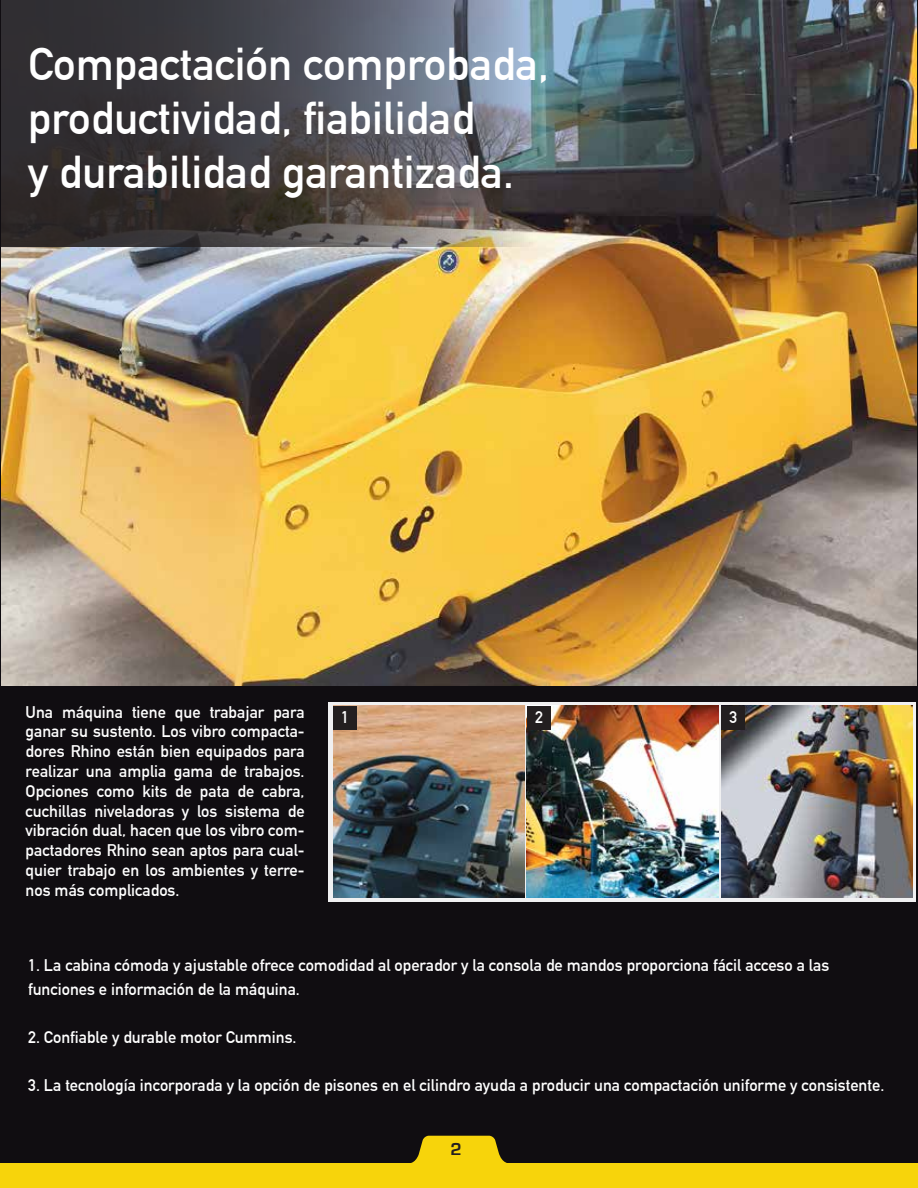
<style>
.page{position:relative;width:918px;height:1188px;background:#100d11}
.page>*{position:absolute;margin:0;border:0;box-sizing:border-box;transform-origin:0 0}
.t1{font:700 45px/54px "DIN Alternate";color:#fff}
.t2{font:700 18px "Eurostile";color:#231f20}
.t3{font:700 16.5px/19.8px "DIN Alternate";color:#fff;text-align:justify}
</style>
<div class="page">
<img style="left:2px;top:0;width:914px;height:685px">
<div style="left:329px;top:702px;width:587px;height:199px;background:linear-gradient(to right,#f0f0f1,#f0f0f1)"></div>
<div style="left:0;top:1163px;width:918px;height:25px;background:#f7d40b"></div>
<svg style="left:411px;top:1136px;width:96px;height:27px"></svg>
<svg style="left:1px;top:0;width:533px;height:247px;background:#4c4c51"></svg>
<img style="left:527px;top:706px;width:191px;height:191px">
<img style="left:333px;top:706px;width:192px;height:191px">
<img style="left:721px;top:706px;width:192px;height:191px">
<div style="left:333px;top:706px;width:24px;height:24px;background:#231f20"></div>
<div style="left:527px;top:706px;width:24px;height:24px;background:#231f20"></div>
<div style="left:721px;top:706px;width:24px;height:24px;background:#231f20"></div>
<h1 class="t1" style="left:28px;top:34px;width:522px">Compactación comprobada, productividad, fiabilidad<br>y durabilidad garantizada.</h1>
<p class="t3" style="left:26px;top:701px;width:281px">Una máquina tiene que trabajar para ganar su sustento. Los vibro compacta&shy;dores Rhino están bien equipados para realizar una amplia gama de trabajos.<br>Opciones como kits de pata de cabra, cuchillas niveladoras y los sistema de vibración dual, hacen que los vibro com&shy;pactadores Rhino sean aptos para cual&shy;quier trabajo en los ambientes y terre&shy;nos más complicados.</p>
<p class="t3" style="left:341px;top:706px;width:9px">1</p>
<p class="t3" style="left:535px;top:706px;width:9px">2</p>
<p class="t3" style="left:729px;top:706px;width:9px">3</p>
<p class="t3" style="left:28px;top:952px;width:803px;line-height:24px">1. La cabina cómoda y ajustable ofrece comodidad al operador y la consola de mandos proporciona fácil acceso a las funciones e información de la máquina.</p>
<p class="t3" style="left:28px;top:1026px;width:270px">2. Confiable y durable motor Cummins.</p>
<p class="t3" style="left:28px;top:1074px;width:858px">3. La tecnología incorporada y la opción de pisones en el cilindro ayuda a producir una compactación uniforme y consistente.</p>
<p class="t2" style="left:450px;top:1139px;width:13px">2</p>
</div>
